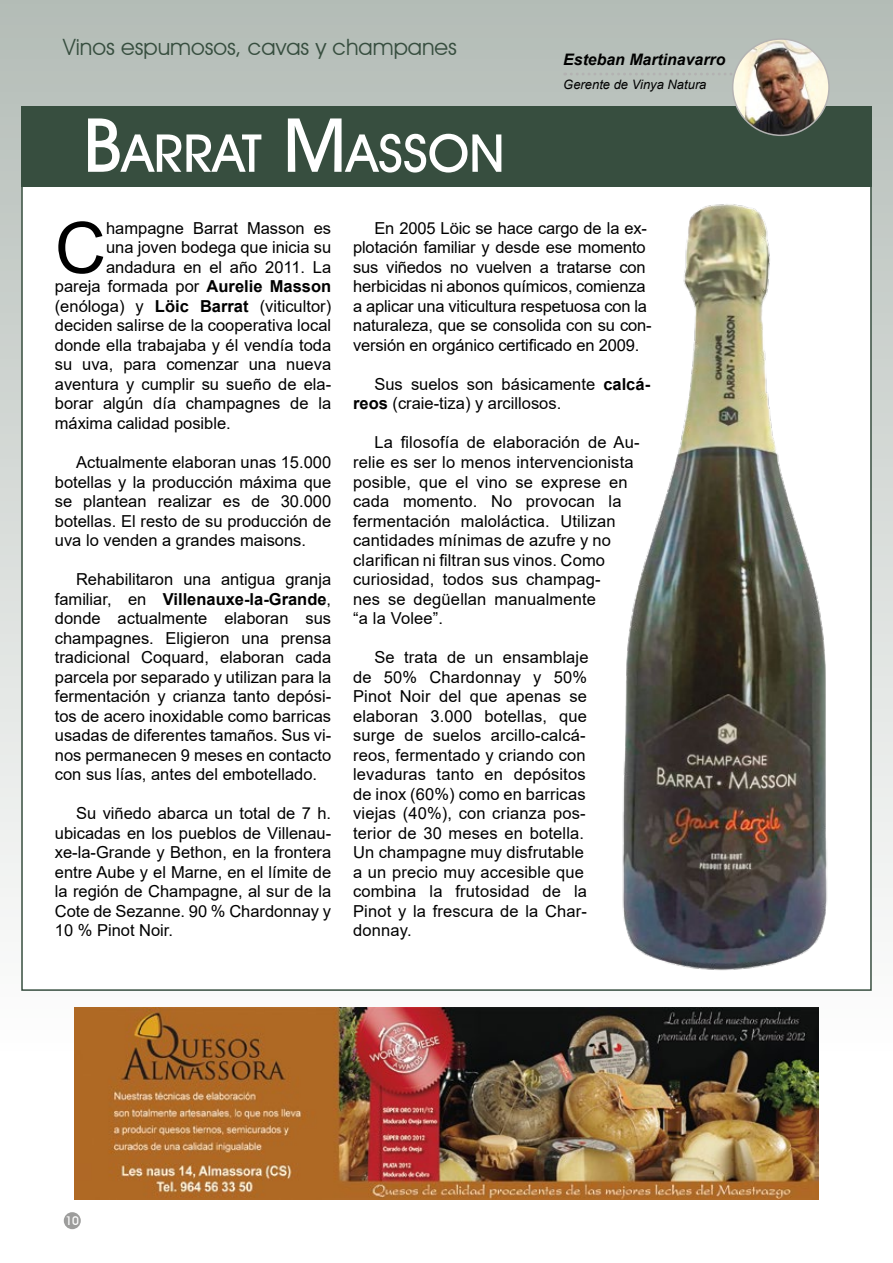
<style>
.page{position:relative;width:893px;height:1263px;background:#fff}
.page>*{position:absolute;margin:0;border:0;box-sizing:border-box;transform-origin:0 0}
.t1{font:70.95px "Arial";color:#000}
.t2{font:500 52.5px "Avant Garde IT Cby BT";color:#fff}
.t3{font:22.5px "Avant Garde IT Cby BT";color:#374e3f}
.t4{font:16.5px/19.5px "Arial";color:#000}
.t5{font:italic 700 15.9px "Arial";color:#000}
.t6{font:italic 12.9px "Arial";color:#000}
.t7{font:500 12px "Avant Garde IT Cby BT";color:#fff}
.s1{font-size:75px}
.s2{font-weight:700}
</style>
<div class="page">
<div style="left:0;top:0;width:893px;height:1050px;background:linear-gradient(to bottom,#b3bcb6,#fefefe)"></div>
<div style="left:21px;top:147px;width:851px;height:844px;background:#fff;border:2px solid #374e3f"></div>
<div style="left:21px;top:106px;width:851px;height:81px;background:#374e3f"></div>
<svg style="left:565px;top:67px;width:172px;height:8px"></svg>
<img style="left:733px;top:39px;width:96px;height:96px;border-radius:48px">
<div style="left:732px;top:38px;width:98px;height:98px;border:2px solid #b3b2b2;border-radius:50%"></div>
<img style="left:74px;top:1008px;width:745px;height:191px">
<img style="left:622px;top:204px;width:205px;height:767px">
<div style="left:64px;top:1212px;width:17px;height:17px;background:#9d9d9c;border-radius:50%"></div>
<h3 class="t3" style="left:63px;top:34px;width:395px">Vinos espumosos, cavas y champanes</h3>
<h2 class="t2" style="left:83px;top:121px;width:423px"><span class="s1">B</span>ARRAT <span class="s1">M</span>ASSON</h2>
<p class="t5" style="left:563px;top:49px;width:164px">Esteban Martinavarro</p>
<p class="t6" style="left:563px;top:76px;width:145px">Gerente de Vinya Natura</p>
<h1 class="t1" style="left:55px;top:199px;width:53px">C</h1>
<p class="t4" style="left:106px;top:218px;width:227px">hampagne Barrat Masson es</p>
<p class="t4" style="left:106px;top:238px;width:227px">una joven bodega que inicia su</p>
<p class="t4" style="left:106px;top:257px;width:227px">andadura en el año 2011. La</p>
<p class="t4" style="left:55px;top:277px;width:278px">pareja formada por <span class="s2">Aurelie Masson</span></p>
<p class="t4" style="left:55px;top:296px;width:278px">(enóloga) y <span class="s2">Löic Barrat</span> (viticultor)</p>
<p class="t4" style="left:55px;top:316px;width:278px">deciden salirse de la cooperativa local</p>
<p class="t4" style="left:55px;top:335px;width:278px">donde ella trabajaba y él vendía toda</p>
<p class="t4" style="left:55px;top:355px;width:278px">su uva, para comenzar una nueva</p>
<p class="t4" style="left:55px;top:374px;width:278px">aventura y cumplir su sueño de ela-</p>
<p class="t4" style="left:55px;top:394px;width:278px">borar algún día champagnes de la</p>
<p class="t4" style="left:55px;top:413px;width:178px">máxima calidad posible.</p>
<p class="t4" style="left:55px;top:452px;width:278px;text-align:justify;text-indent:21px">Actualmente elaboran unas 15.000 botellas y la producción máxima que se plantean realizar es de 30.000 botellas. El resto de su producción de uva lo venden a grandes maisons.</p>
<p class="t4" style="left:55px;top:569px;width:278px;text-align:justify;text-indent:21px">Rehabilitaron una antigua granja familiar, en <span class="s2">Villenauxe-la-Grande</span>, donde actualmente elaboran sus champagnes. Eligieron una prensa tradicional Coquard, elaboran cada parcela por separado y utilizan para la fermentación y crianza tanto depósi&shy;tos de acero inoxidable como barricas usadas de diferentes tamaños. Sus vi&shy;nos permanecen 9 meses en contacto con sus lías, antes del embotellado.</p>
<p class="t4" style="left:55px;top:803px;width:278px;text-align:justify;text-indent:21px">Su viñedo abarca un total de 7 h. ubicadas en los pueblos de Villenau&shy;xe-la-Grande y Bethon, en la frontera entre Aube y el Marne, en el límite de la región de Champagne, al sur de la Cote de Sezanne. 90 % Chardonnay y 10 % Pinot Noir.</p>
<p class="t4" style="left:353px;top:218px;width:300px;text-indent:21px">En 2005 Löic se hace cargo de la ex&shy;plotación familiar y desde ese momento sus viñedos no vuelven a tratarse con herbicidas ni abonos químicos, comienza a aplicar una viticultura respetuosa con la naturaleza, que se consolida con su con&shy;versión en orgánico certificado en 2009.</p>
<p class="t4" style="left:353px;top:374px;width:298px;text-indent:21px">Sus suelos son básicamente <span class="s2">calcá&shy;reos</span> (craie-tiza) y arcillosos.</p>
<p class="t4" style="left:353px;top:433px;width:288px;text-indent:21px">La filosofía de elaboración de Au&shy;relie es ser lo menos intervencionista posible, que el vino se exprese en cada momento. No provocan la fermentación maloláctica. Utilizan cantidades mínimas de azufre y no clarifican ni filtran sus vinos. Como curiosidad, todos sus champag-<br>nes se degüellan manualmente<br>“a la Volee”.</p>
<p class="t4" style="left:353px;top:647px;width:237px;text-indent:21px">Se trata de un ensamblaje de 50% Chardonnay y 50%<br>Pinot Noir del que apenas se elaboran 3.000 botellas, que surge de suelos arcillo-calcá&shy;reos, fermentado y criando con levaduras tanto en depósitos de inox (60%) como en barricas viejas (40%), con crianza pos&shy;terior de 30 meses en botella.<br>Un champagne muy disfrutable a un precio muy accesible que combina la frutosidad de la<br>Pinot y la frescura de la Char&shy;donnay.</p>
<p class="t7" style="left:65px;top:1213px;width:15px">10</p>
</div>
